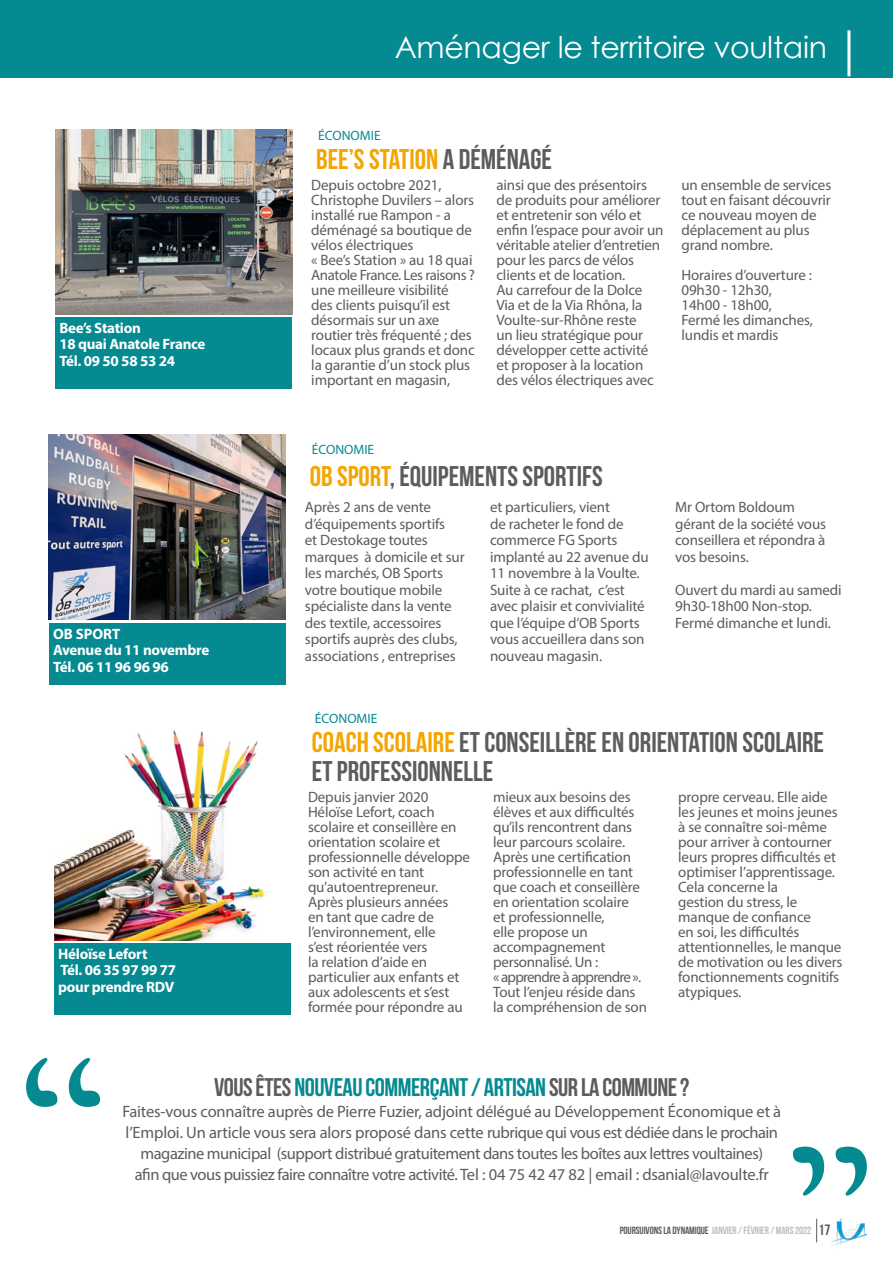
<style>
.page{position:relative;width:893px;height:1263px;background:#fff}
.page>*{position:absolute;margin:0;border:0;box-sizing:border-box;transform-origin:0 0}
.t1{font:237.15px "Californian FB";color:#048a90}
.t2{font:30px "Century Gothic";letter-spacing:-.01em;color:#fff}
.t3{font:28.5px/28.5px "Bebas Neue";color:#5e5b5c}
.t4{font:28.5px "Bebas Neue";color:#f4a500}
.t5{font:25.5px "Bebas Neue";letter-spacing:-.02em;color:#048a90}
.t6{font:16.5px/21px "Myriad Pro";letter-spacing:-.03em;color:#5e5b5c;text-align:center}
.t7{font:15px/15px "Myriad Pro";letter-spacing:-.01em;color:#5e5b5c}
.t8{font:700 15px/16.5px "Myriad Pro";letter-spacing:-.02em;color:#fff}
.t9{font:13.5px "Myriad Pro";color:#048a90}
.t10{font:10.5px "Bebas Neue";letter-spacing:-.01em;color:#c1bcbc}
.s1{color:#5e5b5c}
.s2{color:#f4a500}
.s3{font-size:15px;color:#5e5b5c}
</style>
<div class="page">
<img style="left:832px;top:1218px;width:34px;height:29px">
<svg style="left:816px;top:1219px;width:1px;height:23px"></svg>
<div style="left:0;top:0;width:893px;height:78px;background:#048a90"></div>
<hr style="left:847px;top:30px;width:3px;height:46px;background:#fff">
<img style="left:55px;top:129px;width:237px;height:186px">
<div style="left:55px;top:317px;width:237px;height:72px;background:#048a90"></div>
<img style="left:55px;top:730px;width:213px;height:210px">
<div style="left:54px;top:943px;width:237px;height:72px;background:#048a90"></div>
<img style="left:49px;top:435px;width:237px;height:185px">
<div style="left:49px;top:623px;width:236px;height:62px;background:#048a90"></div>
<p class="t8" style="left:59px;top:319px;width:147px">Bee’s Station<br>18 quai Anatole France<br>Tél. 09 50 58 53 24</p>
<p class="t8" style="left:53px;top:625px;width:158px">OB SPORT<br>Avenue du 11 novembre<br>Tél. 06 11 96 96 96</p>
<p class="t8" style="left:58px;top:945px;width:119px">Héloïse Lefort<br>Tél. 06 35 97 99 77 pour prendre RDV</p>
<h2 class="t2" style="left:395px;top:26px;width:434px">Aménager le territoire voultain</h2>
<h2 class="t2" style="left:362px;top:27px;width:467px">La Voulte en toute transparence</h2>
<p class="t9" style="left:318px;top:127px;width:64px">ÉCONOMIE</p>
<p class="t7" style="left:311px;top:177px;width:165px">Depuis octobre 2021,<br>Christophe Duvilers – alors installé rue Rampon - a déménagé sa boutique de vélos électriques<br>« Bee’s Station » au 18 quai<br>Anatole France. Les raisons ? une meilleure visibilité<br>des clients puisqu’il est désormais sur un axe routier très fréquenté ; des locaux plus grands et donc la garantie d’un stock plus important en magasin,</p>
<p class="t7" style="left:496px;top:177px;width:169px">ainsi que des présentoirs de produits pour améliorer et entretenir son vélo et enfin l’espace pour avoir un véritable atelier d’entretien pour les parcs de vélos clients et de location.<br>Au carrefour de la Dolce<br>Via et de la Via Rhôna, la<br>Voulte-sur-Rhône reste<br>un lieu stratégique pour développer cette activité et proposer à la location des vélos électriques avec</p>
<p class="t7" style="left:681px;top:177px;width:151px">un ensemble de services tout en faisant découvrir ce nouveau moyen de déplacement au plus grand nombre.</p>
<h3 class="t4" style="left:316px;top:143px;width:237px">BEE’S STATION <span class="s1">A DÉMÉNAGÉ</span></h3>
<p class="t7" style="left:681px;top:267px;width:133px">Horaires d’ouverture :<br>09h30 - 12h30,<br>14h00 - 18h00,<br>Fermé les dimanches, lundis et mardis</p>
<p class="t9" style="left:312px;top:441px;width:64px">ÉCONOMIE</p>
<h3 class="t3" style="left:310px;top:462px;width:294px"><span class="s2">OB SPORT</span>, ÉQUIPEMENTS SPORTIFS</h3>
<p class="t7" style="left:305px;top:498px;width:161px;line-height:16.5px">Après 2 ans de vente d’équipements sportifs<br>et Destokage toutes marques à domicile et sur les marchés, OB Sports votre boutique mobile spécialiste dans la vente des textile, accessoires sportifs auprès des clubs, associations , entreprises</p>
<p class="t7" style="left:490px;top:498px;width:160px;line-height:16.5px">et particuliers, vient<br>de racheter le fond de commerce FG Sports implanté au 22 avenue du<br>11 novembre à la Voulte.<br>Suite à ce rachat, c’est avec plaisir et convivialité que l’équipe d’OB Sports vous accueillera dans son nouveau magasin.</p>
<p class="t7" style="left:675px;top:498px;width:152px;line-height:16.5px">Mr Ortom Boldoum gérant de la société vous conseillera et répondra à vos besoins.</p>
<p class="t7" style="left:675px;top:581px;width:168px;line-height:16.5px">Ouvert du mardi au samedi<br>9h30-18h00 Non-stop.<br>Fermé dimanche et lundi.</p>
<p class="t9" style="left:315px;top:710px;width:64px">ÉCONOMIE</p>
<h3 class="t3" style="left:312px;top:727px;width:514px"><span class="s2">COACH SCOLAIRE</span> ET CONSEILLÈRE EN ORIENTATION SCOLAIRE<br>ET PROFESSIONNELLE</h3>
<p class="t7" style="left:308px;top:789px;width:164px">Depuis janvier 2020<br>Héloïse Lefort, coach scolaire et conseillère en orientation scolaire et professionnelle développe son activité en tant qu’autoentrepreneur.<br>Après plusieurs années<br>en tant que cadre de l’environnement, elle<br>s’est réorientée vers<br>la relation d’aide en particulier aux enfants et aux adolescents et s’est formée pour répondre au</p>
<p class="t7" style="left:493px;top:789px;width:155px">mieux aux besoins des élèves et aux difficultés qu’ils rencontrent dans leur parcours scolaire.<br>Après une certification professionnelle en tant que coach et conseillère en orientation scolaire<br>et professionnelle,<br>elle propose un accompagnement personnalisé. Un :<br>« apprendre à apprendre ».<br>Tout l’enjeu réside dans la compréhension de son</p>
<p class="t7" style="left:678px;top:789px;width:166px">propre cerveau. Elle aide les jeunes et moins jeunes à se connaître soi-même pour arriver à contourner leurs propres difficultés et optimiser l’apprentissage.<br>Cela concerne la<br>gestion du stress, le manque de confiance<br>en soi, les difficultés attentionnelles, le manque de motivation ou les divers fonctionnements cognitifs atypiques.</p>
<h1 class="t1" style="left:16px;top:1000px;width:89px">‘‘</h1>
<h3 class="t5" style="left:214px;top:1073px;width:477px"><span class="s1">VOUS ÊTES</span> NOUVEAU COMMERÇANT / ARTISAN <span class="s1">SUR LA COMMUNE ?</span></h3>
<p class="t6" style="left:122px;top:1101px;width:660px">Faites-vous connaître auprès de Pierre Fuzier, adjoint délégué au Développement Économique et à l’Emploi. Un article vous sera alors proposé dans cette rubrique qui vous est dédiée dans le prochain magazine municipal (support distribué gratuitement dans toutes les boîtes aux lettres voultaines)<br>afin que vous puissiez faire connaître votre activité. Tel : 04 75 42 47 82 | email : dsanial@lavoulte.fr</p>
<h1 class="t1" style="left:877px;top:1254px;width:89px;rotate:-180deg">‘‘</h1>
<p class="t10" style="left:620px;top:1224px;width:212px"><span class="s1">POURSUIVONS LA DYNAMIQUE</span> JANVIER / FÉVRIER / MARS 2022 <span class="s3">17</span></p>
</div>
